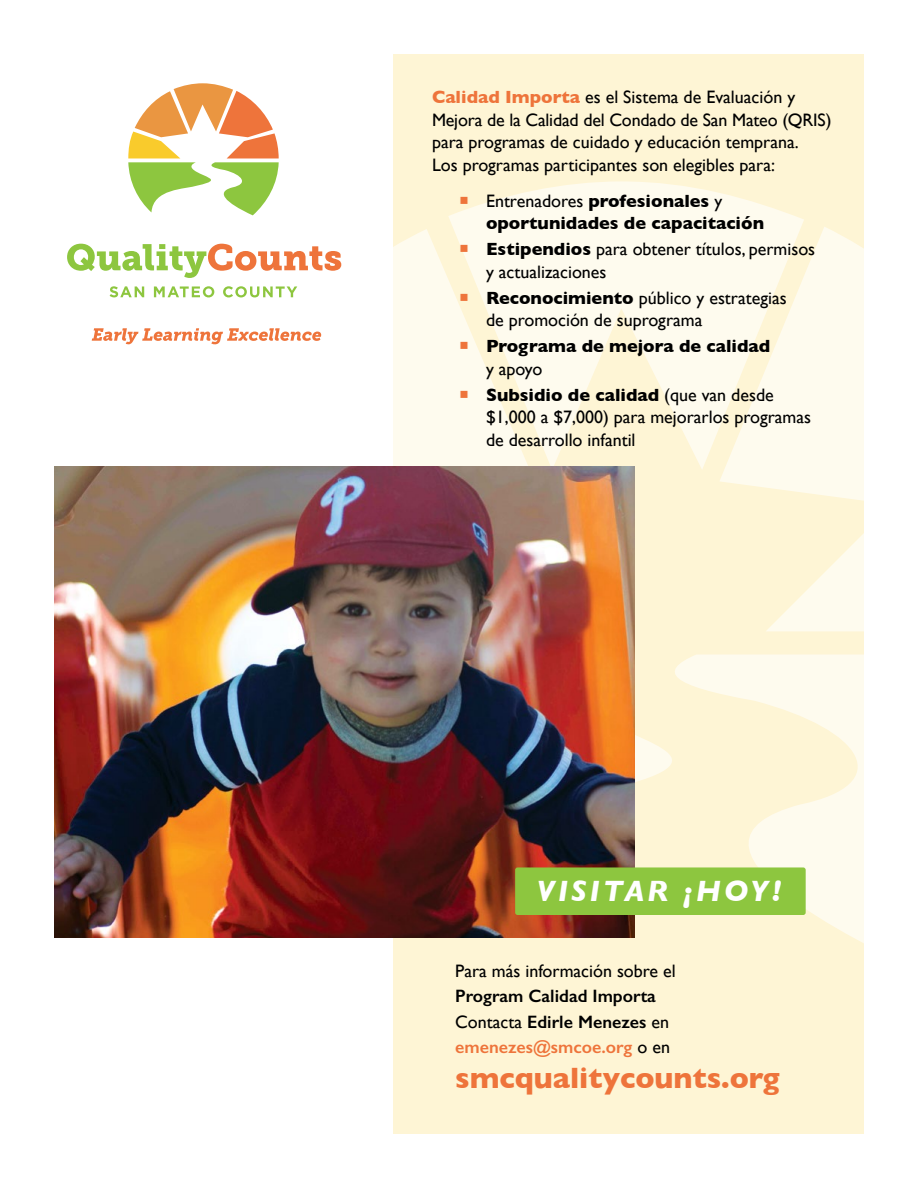
<style>
.page{position:relative;width:918px;height:1188px;background:#fff}
.page>*{position:absolute;margin:0;border:0;box-sizing:border-box;transform-origin:0 0}
.t1{font:700 30px "Gill Sans";color:#ee743b}
.t2{font:italic 700 30px "Gill Sans";letter-spacing:.1em;color:#fff}
.t3{font:18px/22.5px "Gill Sans";color:#000}
.t4{font:700 18px/22.5px "Gill Sans";color:#000}
.t5{font:600 18px "Gill Sans";color:#000}
.t6{font:600 18px "Gill Sans";color:#ee743b}
.s1{font-weight:700;color:#ee743b}
.s2{color:#ee743b}
.s3{font-weight:400}
.s4{font-weight:700}
.s5{font-weight:400;color:#000}
</style>
<div class="page">
<div style="left:393px;top:54px;width:471px;height:1080px;background:#fef5d5"></div>
<svg style="left:634px;top:655px;width:20px;height:283px"></svg>
<svg style="left:448px;top:181px;width:356px;height:289px;fill:#fefbee"></svg>
<svg style="left:654px;top:655px;width:210px;height:288px"></svg>
<svg style="left:393px;top:229px;width:142px;height:237px"></svg>
<svg style="left:719px;top:227px;width:145px;height:404px;fill:#fefbee"></svg>
<svg style="left:128px;top:83px;width:151px;height:132px"></svg>
<svg style="left:67px;top:244px;width:274px;height:34px"></svg>
<svg style="left:110px;top:286px;width:187px;height:11px"></svg>
<svg style="left:92px;top:328px;width:229px;height:16px"></svg>
<img style="left:54px;top:466px;width:580px;height:472px">
<div style="left:515px;top:867px;width:291px;height:48px;background:#8dc63f;border-radius:2px"></div>
<p class="t3" style="left:432px;top:86px;width:401px"><span class="s1">Calidad Importa</span> es el Sistema de Evaluación y Mejora de la Calidad del Condado de San Mateo (QRIS) para programas de cuidado y educación temprana.<br>Los programas participantes son elegibles para:</p>
<p class="t4" style="left:486px;top:189px;width:280px;text-indent:-27px"><span class="s2">○</span> <span class="s3">Entrenadores</span> profesionales <span class="s3">y </span>oportunidades de capacitación</p>
<p class="t3" style="left:486px;top:238px;width:331px;text-indent:-27px"><span class="s2">○</span> <span class="s4">Estipendios</span> para obtener títulos, permisos y actualizaciones</p>
<p class="t3" style="left:486px;top:286px;width:302px;text-indent:-27px"><span class="s2">○</span> <span class="s4">Reconocimiento</span> público y estrategias de promoción de suprograma</p>
<p class="t4" style="left:486px;top:334px;width:286px;text-indent:-27px"><span class="s2">○</span> Programa de mejora de calidad <span class="s3">y apoyo</span></p>
<p class="t3" style="left:486px;top:383px;width:327px;text-indent:-27px"><span class="s2">○</span> <span class="s4">Subsidio de calidad</span> (que van desde $1,000 a $7,000) para mejorarlos programas de desarrollo infantil</p>
<p class="t2" style="left:536px;top:873px;width:247px">VISITAR ¡HOY!</p>
<p class="t3" style="left:455px;top:959px;width:222px">Para más información sobre el</p>
<p class="t5" style="left:455px;top:985px;width:202px">Program Calidad Importa</p>
<p class="t5" style="left:455px;top:1011px;width:215px"><span class="s3">Contacta</span> Edirle Menezes <span class="s3">en</span></p>
<p class="t6" style="left:455px;top:1036px;width:216px">emenezes@smcoe.org <span class="s5">o en</span></p>
<p class="t1" style="left:455px;top:1054px;width:326px">smcqualitycounts.org</p>
</div>
